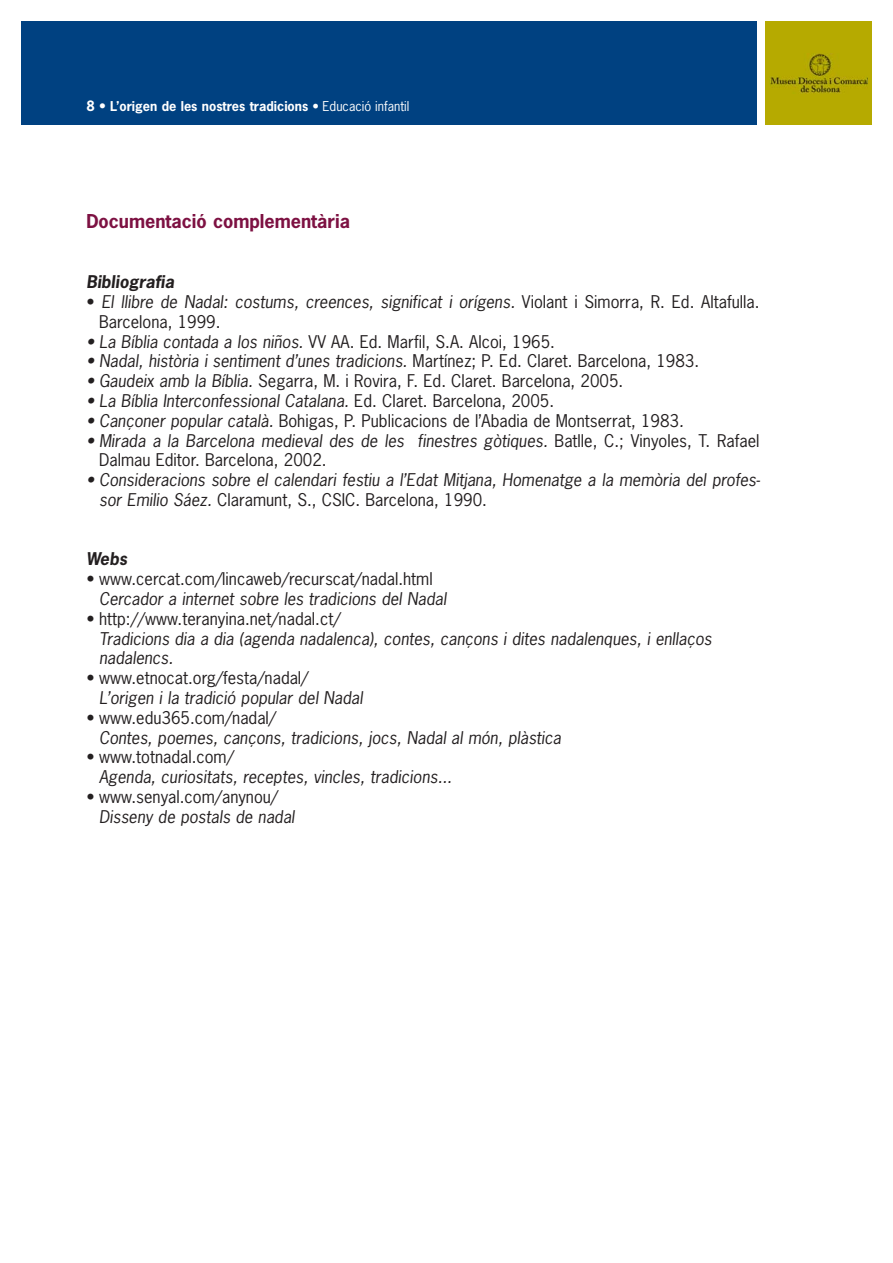
<style>
.page{position:relative;width:893px;height:1263px;background:#fff}
.page>*{position:absolute;margin:0;border:0;box-sizing:border-box;transform-origin:0 0}
.t1{font:700 18px "News Gothic Std";color:#7d1142}
.t2{font:italic 16.5px/19.8px "News Gothic Std";color:#231f20}
.t3{font:16.5px/19.8px "News Gothic Std";color:#231f20}
.t4{font:italic 700 16.5px "News Gothic Std";color:#231f20}
.t5{font:700 12.75px "News Gothic Std";color:#fff}
.s1{font-size:13.5px}
.s2{font-weight:400}
.s3{font-style:normal}
.s4{font-style:italic}
</style>
<div class="page">
<div style="left:21px;top:21px;width:736px;height:104px;background:#004181"></div>
<div style="left:765px;top:21px;width:107px;height:104px;background:#b6aa00"></div>
<img style="left:770px;top:53px;width:97px;height:41px">
<p class="t5" style="left:86px;top:101px;width:325px"><span class="s1">8 •</span> L’origen de les nostres tradicions • <span class="s2">Educació infantil</span></p>
<p class="t1" style="left:86px;top:214px;width:265px">Documentació complementària</p>
<p class="t4" style="left:86px;top:275px;width:89px">Bibliografia</p>
<p class="t2" style="left:99px;top:293px;width:662px;text-indent:-13px"><span class="s3">•</span> El llibre de Nadal: costums, creences, significat i orígens. <span class="s3">Violant i Simorra, R. Ed. Altafulla.<br>Barcelona, 1999.</span></p>
<p class="t3" style="left:86px;top:333px;width:470px"><span class="s4">• La Bíblia contada a los niños.</span> VV AA. Ed. Marfil, S.A. Alcoi, 1965.</p>
<p class="t2" style="left:86px;top:353px;width:614px">• Nadal, història i sentiment d’unes tradicions. <span class="s3">Martínez; P. Ed. Claret. Barcelona, 1983.</span></p>
<p class="t3" style="left:86px;top:372px;width:538px"><span class="s4">• Gaudeix amb la Bíblia.</span> Segarra, M. i Rovira, F. Ed. Claret. Barcelona, 2005.</p>
<p class="t2" style="left:86px;top:392px;width:469px">• La Bíblia Interconfessional Catalana. <span class="s3">Ed. Claret. Barcelona, 2005.</span></p>
<p class="t3" style="left:86px;top:412px;width:599px"><span class="s4">• Cançoner popular català.</span> Bohigas, P. Publicacions de l’Abadia de Montserrat, 1983<span class="s4">.</span></p>
<p class="t3" style="left:99px;top:432px;width:662px;text-indent:-13px"><span class="s4">• Mirada a la Barcelona medieval des de les finestres gòtiques.</span> Batlle, C.; Vinyoles, T. Rafael<br>Dalmau Editor. Barcelona, 2002.</p>
<p class="t2" style="left:99px;top:471px;width:662px;text-indent:-13px">• Consideracions sobre el calendari festiu a l’Edat Mitjana, Homenatge a la memòria del profes&shy;sor Emilio Sáez. <span class="s3">Claramunt, S., CSIC. Barcelona, 1990.</span></p>
<p class="t4" style="left:86px;top:553px;width:42px">Webs</p>
<p class="t3" style="left:86px;top:570px;width:348px">• www.cercat.com/lincaweb/recurscat/nadal.html</p>
<p class="t2" style="left:99px;top:590px;width:349px">Cercador a internet sobre les tradicions del Nadal</p>
<p class="t3" style="left:86px;top:610px;width:256px">• http://www.teranyina.net/nadal.ct/</p>
<p class="t2" style="left:99px;top:630px;width:614px">Tradicions dia a dia (agenda nadalenca), contes, cançons i dites nadalenques, i enllaços nadalencs.</p>
<p class="t3" style="left:86px;top:669px;width:224px">• www.etnocat.org/festa/nadal/</p>
<p class="t2" style="left:99px;top:689px;width:265px">L’origen i la tradició popular del Nadal</p>
<p class="t3" style="left:86px;top:709px;width:191px">• www.edu365.com/nadal/</p>
<p class="t2" style="left:99px;top:729px;width:464px">Contes, poemes, cançons, tradicions, jocs, Nadal al món, plàstica</p>
<p class="t3" style="left:86px;top:749px;width:149px">• www.totnadal.com/</p>
<p class="t2" style="left:99px;top:768px;width:354px">Agenda, curiositats, receptes, vincles, tradicions...</p>
<p class="t3" style="left:86px;top:788px;width:193px">• www.senyal.com/anynou/</p>
<p class="t2" style="left:99px;top:808px;width:197px">Disseny de postals de nadal</p>
</div>
